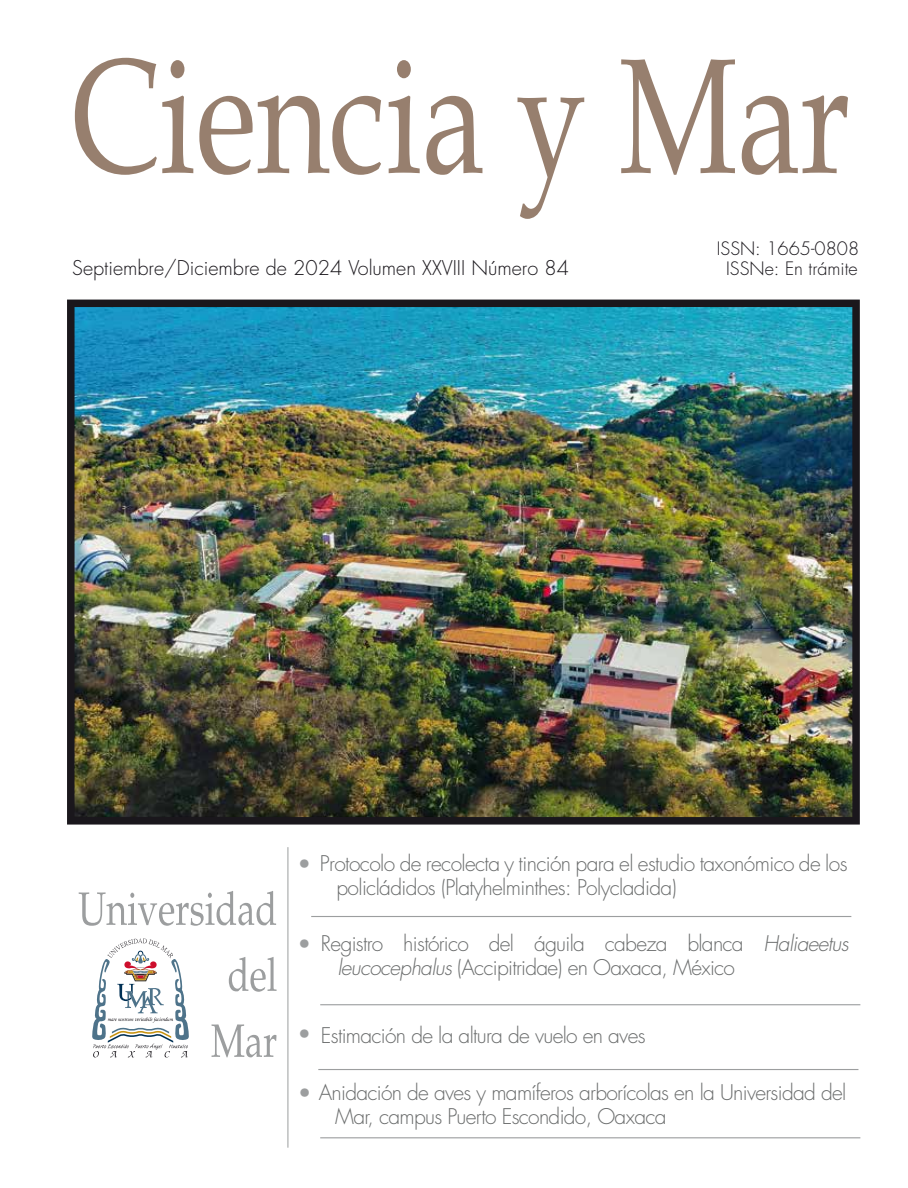
<style>
.page{position:relative;width:908px;height:1188px;background:#fff}
.page>*{position:absolute;margin:0;border:0;box-sizing:border-box;transform-origin:0 0}
.t1{font:300 21px/24px "Futura Std";letter-spacing:-.035em;color:#6a6c6c}
.t2{font:300 19.8px "Futura Std";color:#1a171c}
.t3{font:300 18px "Futura Std";color:#1a171c}
.s1{font-size:22.35px;color:#9c9e9f}
.s2{font-style:italic}
</style>
<div class="page">
<svg style="left:75px;top:58px;width:118px;height:117px"></svg>
<svg style="left:199px;top:95px;width:182px;height:80px"></svg>
<svg style="left:389px;top:60px;width:31px;height:113px"></svg>
<svg style="left:426px;top:96px;width:56px;height:79px"></svg>
<svg style="left:517px;top:97px;width:67px;height:122px"></svg>
<svg style="left:621px;top:59px;width:114px;height:116px"></svg>
<svg style="left:742px;top:95px;width:106px;height:80px"></svg>
<svg style="left:79px;top:891px;width:197px;height:35px"></svg>
<svg style="left:229px;top:957px;width:47px;height:35px"></svg>
<svg style="left:211px;top:1024px;width:65px;height:33px"></svg>
<svg style="left:92px;top:938px;width:97px;height:119px"></svg>
<hr style="left:287px;top:847px;width:1px;height:301px;background:#9c9e9f">
<img style="left:67px;top:300px;width:793px;height:525px">
<hr style="left:320px;top:1137px;width:540px;height:1px;background:#9c9e9f">
<hr style="left:311px;top:916px;width:540px;height:1px;background:#9c9e9f">
<hr style="left:320px;top:1004px;width:540px;height:1px;background:#9c9e9f">
<hr style="left:318px;top:1069px;width:540px;height:1px;background:#9c9e9f">
<p class="t3" style="left:717px;top:237px;width:144px">ISSN: 1665-0808</p>
<p class="t2" style="left:72px;top:255px;width:498px">Septiembre/Diciembre de 2024 Volumen XXVIII Número 84</p>
<p class="t3" style="left:726px;top:257px;width:133px">ISSNe: En trámite</p>
<p class="t1" style="left:297px;top:852px;width:551px"><span class="s1">•</span> Protocolo de recolecta y tinción para el estudio taxonómico de los</p>
<p class="t1" style="left:336px;top:876px;width:342px">policládidos (Platyhelminthes: Polycladida)</p>
<p class="t1" style="left:297px;top:932px;width:553px"><span class="s1">•</span> Registro histórico del águila cabeza blanca <span class="s2">Haliaeetus</span></p>
<p class="t1" style="left:337px;top:956px;width:399px"><span class="s2">leucocephalus</span> (Accipitridae) en Oaxaca, México</p>
<p class="t1" style="left:297px;top:1024px;width:350px"><span class="s1">•</span> Estimación de la altura de vuelo en aves</p>
<p class="t1" style="left:335px;top:1081px;width:512px;text-indent:-38px"><span class="s1">•</span> Anidación de aves y mamíferos arborícolas en la Universidad del<br>Mar, campus Puerto Escondido, Oaxaca</p>
</div>
